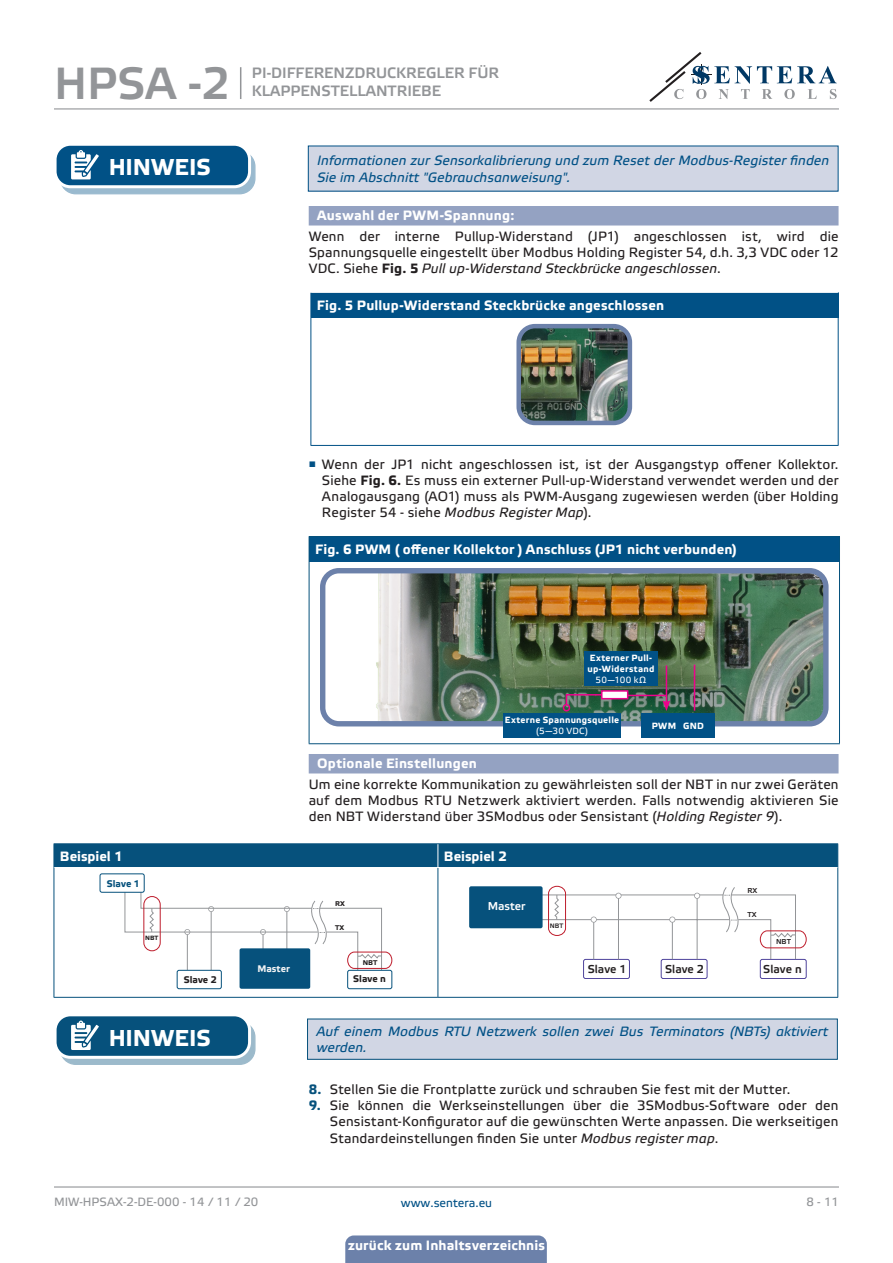
<style>
.page{position:relative;width:893px;height:1263px;background:#fff}
.page>*{position:absolute;margin:0;border:0;box-sizing:border-box;transform-origin:0 0}
.t1{font:45px "Etelka Medium Pro";color:#939598}
.t2{font:700 22.95px "Etelka Text Pro";color:#fff}
.t3{font:15px "Etelka Medium Pro";color:#939598}
.body{font:13.5px/16.2px "Etelka Text Pro";letter-spacing:.015em;color:#231f20;text-align:justify}
.attention{font:italic 13.5px/16.2px "Etelka Text Pro";letter-spacing:.01em;color:#015186}
.table_text{font:700 13.5px "Etelka Text Pro";letter-spacing:.01em;color:#fff}
.Number-roman{font:700 13.5px "Etelka Text Pro";letter-spacing:.015em;color:#fff}
.head-table{font:700 13.5px "Etelka Text Pro";color:#fff}
.t4{font:12px "Etelka Text Pro";color:#939598}
.t5{font:12px "Etelka Text Pro";color:#015186}
.t6{font:11.4px "Etelka Medium Pro";color:#231f20}
.t7{font:11.4px "Etelka Medium Pro";color:#fff}
.t8{font:700 9.6px "Etelka Text Pro";color:#231f20}
.t9{font:700 9.6px "Etelka Text Pro";color:#f2f3f4}
.t10{font:700 9.6px "Etelka Text Pro";color:#06517c}
.table_text-2{font:700 9px/10.8px "Etelka Text Pro";letter-spacing:.025em;color:#fff;text-align:center}
.table_text-3{font:9px "Etelka Text Pro";letter-spacing:.03em;color:#fff}
.t11{font:7.2px "Etelka Medium Pro";color:#231f20}
.t12{font:700 6.9px "Etelka Text Pro";color:#231f20}
.t13{font:6.45px "Etelka Medium Pro";color:#231f20}
.t14{font:700 6.15px "Etelka Text Pro";color:#231f20}
.s1{font-weight:700}
.s2{font-style:italic}
.s3{font-weight:400}
.s4{font-weight:700;color:#06517c}
</style>
<div class="page">
<hr style="left:54px;top:108px;width:785px;height:1px;background:#939598">
<hr style="left:54px;top:1186px;width:785px;height:1px;background:#939598">
<svg style="left:649px;top:52px;width:188px;height:50px"></svg>
<div style="left:345px;top:1235px;width:202px;height:28px;background:#6c81aa"></div>
<div style="left:309px;top:206px;width:529px;height:19px;background:#94a2c2"></div>
<div style="left:309px;top:754px;width:529px;height:19px;background:#94a2c2"></div>
<div style="left:60px;top:151px;width:195px;height:43px;background:linear-gradient(to right,#9abacf,#9bbbd0);border-radius:15px"></div>
<div style="left:60px;top:151px;width:196px;height:43px;border:1px solid #015186;border-radius:15px"></div>
<div style="left:55px;top:144px;width:195px;height:43px;background:#015186;border-radius:15px"></div>
<div style="left:54px;top:143px;width:197px;height:45px;border:3px solid #fff;border-radius:15px"></div>
<svg style="left:71px;top:150px;width:33px;height:38px"></svg>
<div style="left:308px;top:146px;width:530px;height:45px;background:#d1d6e4"></div>
<div style="left:311px;top:292px;width:527px;height:26px;background:#015186"></div>
<hr style="left:310px;top:292px;width:528px;height:1px;background:#fff">
<svg style="left:310px;top:293px;width:1px;height:25px"></svg>
<svg style="left:838px;top:293px;width:1px;height:25px"></svg>
<hr style="left:310px;top:318px;width:1px;height:127px;background:#015186">
<hr style="left:838px;top:318px;width:1px;height:127px;background:#015186">
<hr style="left:310px;top:445px;width:528px;height:1px;background:#015186">
<img style="left:521px;top:329px;width:106px;height:91px">
<div style="left:516px;top:324px;width:116px;height:101px;border:4px solid #6c81aa;border-radius:16px"></div>
<div style="left:309px;top:536px;width:530px;height:26px;background:#015186"></div>
<hr style="left:309px;top:536px;width:531px;height:1px;background:#06517c">
<svg style="left:839px;top:537px;width:1px;height:25px"></svg>
<hr style="left:309px;top:562px;width:1px;height:181px;background:#06517c">
<hr style="left:839px;top:562px;width:1px;height:181px;background:#06517c">
<hr style="left:309px;top:743px;width:531px;height:1px;background:#06517c">
<img style="left:326px;top:574px;width:497px;height:146px">
<div style="left:320px;top:568px;width:509px;height:158px;border:5px solid #6c81aa;border-radius:16px"></div>
<hr style="left:666px;top:665px;width:1px;height:38px;background:#ed028c">
<svg style="left:663px;top:700px;width:7px;height:11px"></svg>
<hr style="left:694px;top:665px;width:1px;height:46px;background:#ed028c">
<div style="left:641px;top:713px;width:74px;height:25px;background:#015186"></div>
<div style="left:503px;top:713px;width:118px;height:25px;background:#015186"></div>
<svg style="left:565px;top:693px;width:41px;height:13px"></svg>
<div style="left:563px;top:704px;width:7px;height:7px;border:2px solid #ed028c;border-radius:50%"></div>
<div style="left:601px;top:690px;width:27px;height:9px;background:#fff;border:2px solid #ed028c"></div>
<hr style="left:628px;top:695px;width:38px;height:1px;background:#ed028c">
<div style="left:584px;top:651px;width:74px;height:35px;background:#015186"></div>
<hr style="left:54px;top:843px;width:384px;height:1px;background:#06517c">
<hr style="left:438px;top:843px;width:400px;height:1px;background:#06517c">
<hr style="left:54px;top:867px;width:1px;height:130px;background:#06517c">
<hr style="left:438px;top:868px;width:1px;height:129px;background:#06517c">
<hr style="left:837px;top:867px;width:1px;height:130px;background:#06517c">
<hr style="left:54px;top:997px;width:384px;height:1px;background:#06517c">
<hr style="left:438px;top:997px;width:400px;height:1px;background:#06517c">
<div style="left:54px;top:844px;width:784px;height:23px;background:#06517c"></div>
<hr style="left:54px;top:867px;width:384px;height:1px;background:#fff">
<div style="left:177px;top:970px;width:45px;height:19px;border:1px solid #06517c;border-radius:2px"></div>
<div style="left:347px;top:970px;width:45px;height:19px;border:1px solid #06517c;border-radius:2px"></div>
<div style="left:240px;top:948px;width:70px;height:41px;background:#06517c;border-radius:2px"></div>
<svg style="left:124px;top:891px;width:268px;height:82px"></svg>
<div style="left:100px;top:873px;width:45px;height:19px;border:1px solid #06517c;border-radius:2px"></div>
<div style="left:661px;top:959px;width:46px;height:20px;border:1px solid #4e439b;border-radius:2px"></div>
<hr style="left:529px;top:919px;width:200px;height:1px;background:#939598">
<hr style="left:536px;top:894px;width:187px;height:1px;background:#939598">
<div style="left:583px;top:959px;width:47px;height:20px;border:1px solid #4e439b;border-radius:2px"></div>
<div style="left:760px;top:959px;width:47px;height:20px;border:1px solid #4e439b;border-radius:2px"></div>
<div style="left:469px;top:886px;width:74px;height:42px;background:#06517c;border-radius:2px"></div>
<svg style="left:548px;top:886px;width:259px;height:74px"></svg>
<div style="left:60px;top:1022px;width:195px;height:42px;background:#9cbacb;border-radius:15px"></div>
<div style="left:60px;top:1021px;width:196px;height:44px;border:1px solid #06517c;border-radius:15px"></div>
<div style="left:55px;top:1015px;width:195px;height:42px;background:#06517c;border-radius:15px"></div>
<div style="left:54px;top:1013px;width:197px;height:46px;border:3px solid #fff;border-radius:15px"></div>
<svg style="left:71px;top:1020px;width:33px;height:38px"></svg>
<div style="left:308px;top:1019px;width:529px;height:40px;background:#d1d6e4"></div>
<div style="left:307px;top:1019px;width:531px;height:41px;border:1px solid #06517c"></div>
<hr style="left:240px;top:67px;width:1px;height:32px;background:#939598">
<h1 class="t1" style="left:54px;top:59px;width:177px">HPSA -2</h1>
<p class="t3" style="left:252px;top:65px;width:249px">PI-DIFFERENZDRUCKREGLER FÜR</p>
<p class="t3" style="left:252px;top:83px;width:191px">KLAPPENSTELLANTRIEBE</p>
<p class="t2" style="left:109px;top:154px;width:104px">HINWEIS</p>
<p class="attention" style="left:317px;top:153px;width:514px">Informationen zur Sensorkalibrierung und zum Reset der Modbus-Register finden<br>Sie im Abschnitt "Gebrauchsanweisung".</p>
<p class="Number-roman" style="left:317px;top:208px;width:199px">Auswahl der PWM-Spannung:</p>
<p class="body" style="left:309px;top:229px;width:531px">Wenn der interne Pullup-Widerstand (JP1) angeschlossen ist, wird die Spannungsquelle eingestellt über Modbus Holding Register 54, d.h. 3,3 VDC oder 12<br>VDC. Siehe <span class="s1">Fig. 5</span> <span class="s2">Pull up-Widerstand Steckbrücke angeschlossen</span>.</p>
<p class="table_text" style="left:317px;top:298px;width:349px">Fig. 5 Pullup-Widerstand Steckbrücke angeschlossen</p>
<p class="body" style="left:322px;top:457px;width:518px;text-indent:-13px"><sup>■</sup> Wenn der JP1 nicht angeschlossen ist, ist der Ausgangstyp offener Kollektor.<br>Siehe <span class="s1">Fig. 6.</span> Es muss ein externer Pull-up-Widerstand verwendet werden und der Analogausgang (AO1) muss als PWM-Ausgang zugewiesen werden (über Holding Register 54 - siehe <span class="s2">Modbus Register Map</span>).</p>
<p class="table_text" style="left:315px;top:542px;width:423px">Fig. 6 PWM ( offener Kollektor ) Anschluss (JP1 nicht verbunden)</p>
<p class="table_text-2" style="left:587px;top:653px;width:68px;text-align:left">Externer Pull&shy;up-Widerstand</p>
<p class="table_text-3" style="left:596px;top:675px;width:52px">50—100 kΩ</p>
<p class="table_text-2" style="left:505px;top:715px;width:116px">Externe Spannungsquelle <span class="s3">(5—30 VDC)</span></p>
<p class="table_text-2" style="left:652px;top:721px;width:54px">PWM GND</p>
<p class="Number-roman" style="left:317px;top:756px;width:161px">Optionale Einstellungen</p>
<p class="body" style="left:309px;top:777px;width:531px">Um eine korrekte Kommunikation zu gewährleisten soll der NBT in nur zwei Geräten auf dem Modbus RTU Netzwerk aktiviert werden. Falls notwendig aktivieren Sie den NBT Widerstand über 3SModbus oder Sensistant (<span class="s2">Holding Register 9</span>).</p>
<p class="head-table" style="left:60px;top:848px;width:64px">Beispiel 1</p>
<p class="head-table" style="left:444px;top:848px;width:64px">Beispiel 2</p>
<p class="t12" style="left:335px;top:900px;width:11px">RX</p>
<p class="t12" style="left:335px;top:924px;width:11px">ТX</p>
<p class="t12" style="left:363px;top:958px;width:16px">NBT</p>
<p class="t10" style="left:107px;top:878px;width:35px">Slave 1</p>
<p class="t7" style="left:488px;top:900px;width:39px">Master</p>
<p class="t14" style="left:145px;top:935px;width:15px">NBT</p>
<p class="t9" style="left:257px;top:963px;width:34px">Master</p>
<p class="t8" style="left:184px;top:974px;width:35px">Slave 2</p>
<p class="t8" style="left:353px;top:974px;width:34px">Slave n</p>
<p class="t13" style="left:550px;top:922px;width:15px">NBT</p>
<p class="t6" style="left:588px;top:963px;width:40px">Slave 1</p>
<p class="t6" style="left:665px;top:962px;width:40px">Slave 2</p>
<p class="t11" style="left:747px;top:886px;width:11px">RX</p>
<p class="t11" style="left:747px;top:911px;width:11px">ТX</p>
<p class="t11" style="left:776px;top:938px;width:16px">NBT</p>
<p class="t6" style="left:763px;top:962px;width:40px">Slave n</p>
<p class="t2" style="left:109px;top:1025px;width:104px">HINWEIS</p>
<p class="attention" style="left:316px;top:1024px;width:513px">Auf einem Modbus RTU Netzwerk sollen zwei Bus Terminators (NBTs) aktiviert werden.</p>
<p class="body" style="left:309px;top:1082px;width:483px"><span class="s4">8.</span> Stellen Sie die Frontplatte zurück und schrauben Sie fest mit der Mutter.</p>
<p class="body" style="left:330px;top:1098px;width:510px;text-indent:-21px"><span class="s4">9.</span> Sie können die Werkseinstellungen über die 3SModbus-Software oder den Sensistant-Konfigurator auf die gewünschten Werte anpassen. Die werkseitigen Standardeinstellungen finden Sie unter <span class="s2">Modbus register map</span>.</p>
<p class="t4" style="left:54px;top:1195px;width:206px">MIW-HPSAX-2-DE-000 - 14 / 11 / 20</p>
<p class="t5" style="left:401px;top:1196px;width:93px">www.sentera.eu</p>
<p class="t4" style="left:806px;top:1195px;width:34px">8 - 11</p>
<p class="table_text" style="left:348px;top:1238px;width:198px">zurück zum Inhaltsverzeichnis</p>
</div>
